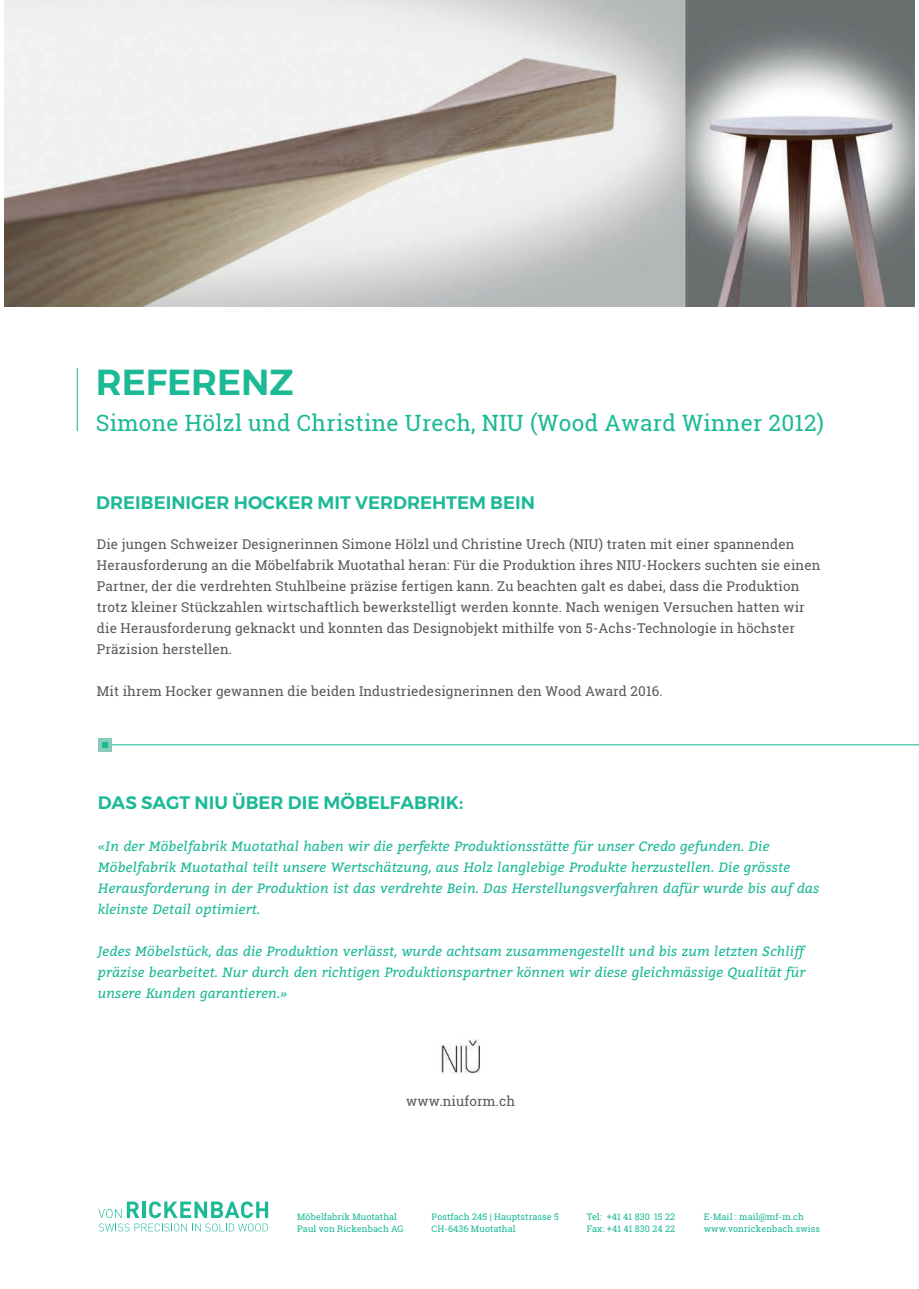
<style>
.page{position:relative;width:919px;height:1289px;background:#fff}
.page>*{position:absolute;margin:0;border:0;box-sizing:border-box;transform-origin:0 0}
.t1{font:600 36px "Montserrat";color:#1cb996}
.t2{font:22.5px "Roboto Slab";letter-spacing:.015em;color:#1cb996}
.t3{font:600 18px "Montserrat";color:#1cb996}
.t4{font:13.5px/21px "Roboto Slab";letter-spacing:.01em;color:#58595b}
.t5{font:italic 13.5px/21px "Bitter";letter-spacing:.01em;color:#1cb996}
.t6{font:9px/12px "Roboto Slab";letter-spacing:.01em;color:#1cb996}
</style>
<div class="page">
<hr style="left:77px;top:368px;width:1px;height:63px;background:#1cb996">
<div style="left:98px;top:738px;width:14px;height:14px;background:#85cdb8"></div>
<hr style="left:112px;top:744px;width:806px;height:1px;background:#1cb996">
<svg style="left:103px;top:742px;width:5px;height:5px"></svg>
<svg style="left:98px;top:1201px;width:170px;height:30px"></svg>
<img style="left:439px;top:1039px;width:41px;height:35px">
<img style="left:4px;top:0;width:910px;height:306px">
<h1 class="t1" style="left:96px;top:354px;width:199px">REFERENZ</h1>
<h2 class="t2" style="left:96px;top:407px;width:729px">Simone Hölzl und Christine Urech, NIU (Wood Award Winner 2012)</h2>
<h3 class="t3" style="left:96px;top:488px;width:440px">DREIBEINIGER HOCKER MIT VERDREHTEM BEIN</h3>
<p class="t4" style="left:97px;top:533px;width:725px">Die jungen Schweizer Designerinnen Simone Hölzl und Christine Urech (NIU) traten mit einer spannenden Herausforderung an die Möbelfabrik Muotathal heran: Für die Produktion ihres NIU-Hockers suchten sie einen Partner, der die verdrehten Stuhlbeine präzise fertigen kann. Zu beachten galt es dabei, dass die Produktion trotz kleiner Stückzahlen wirtschaftlich bewerkstelligt werden konnte. Nach wenigen Versuchen hatten wir die Herausforderung geknackt und konnten das Designobjekt mithilfe von 5-Achs-Technologie in höchster Präzision herstellen.</p>
<p class="t4" style="left:97px;top:680px;width:567px">Mit ihrem Hocker gewannen die beiden Industriedesignerinnen den Wood Award 2016.</p>
<h3 class="t3" style="left:98px;top:787px;width:367px">DAS SAGT NIU ÜBER DIE MÖBELFABRIK:</h3>
<p class="t5" style="left:98px;top:835px;width:723px">«In der Möbelfabrik Muotathal haben wir die perfekte Produktionsstätte für unser Credo gefunden. Die Möbelfabrik Muotathal teilt unsere Wertschätzung, aus Holz langlebige Produkte herzustellen. Die grösste Herausforderung in der Produktion ist das verdrehte Bein. Das Herstellungsverfahren dafür wurde bis auf das kleinste Detail optimiert.</p>
<p class="t5" style="left:98px;top:940px;width:709px;text-align:justify">Jedes Möbelstück, das die Produktion verlässt, wurde achtsam zusammengestellt und bis zum letzten Schliff präzise bearbeitet. Nur durch den richtigen Produktionspartner können wir diese gleichmässige Qualität für unsere Kunden garantieren.»</p>
<p class="t4" style="left:406px;top:1090px;width:110px">www.niuform.ch</p>
<p class="t6" style="left:297px;top:1210px;width:108px">Möbelfabrik Muotathal<br>Paul von Rickenbach AG</p>
<p class="t6" style="left:431px;top:1210px;width:129px">Postfach 245 | Hauptstrasse 5<br>CH-6436 Muotathal</p>
<p class="t6" style="left:586px;top:1210px;width:90px">Tel: +41 41 830 15 22<br>Fax: +41 41 830 24 22</p>
<p class="t6" style="left:703px;top:1210px;width:118px">E-Mail : mail@mf-m.ch www.vonrickenbach.swiss</p>
</div>
